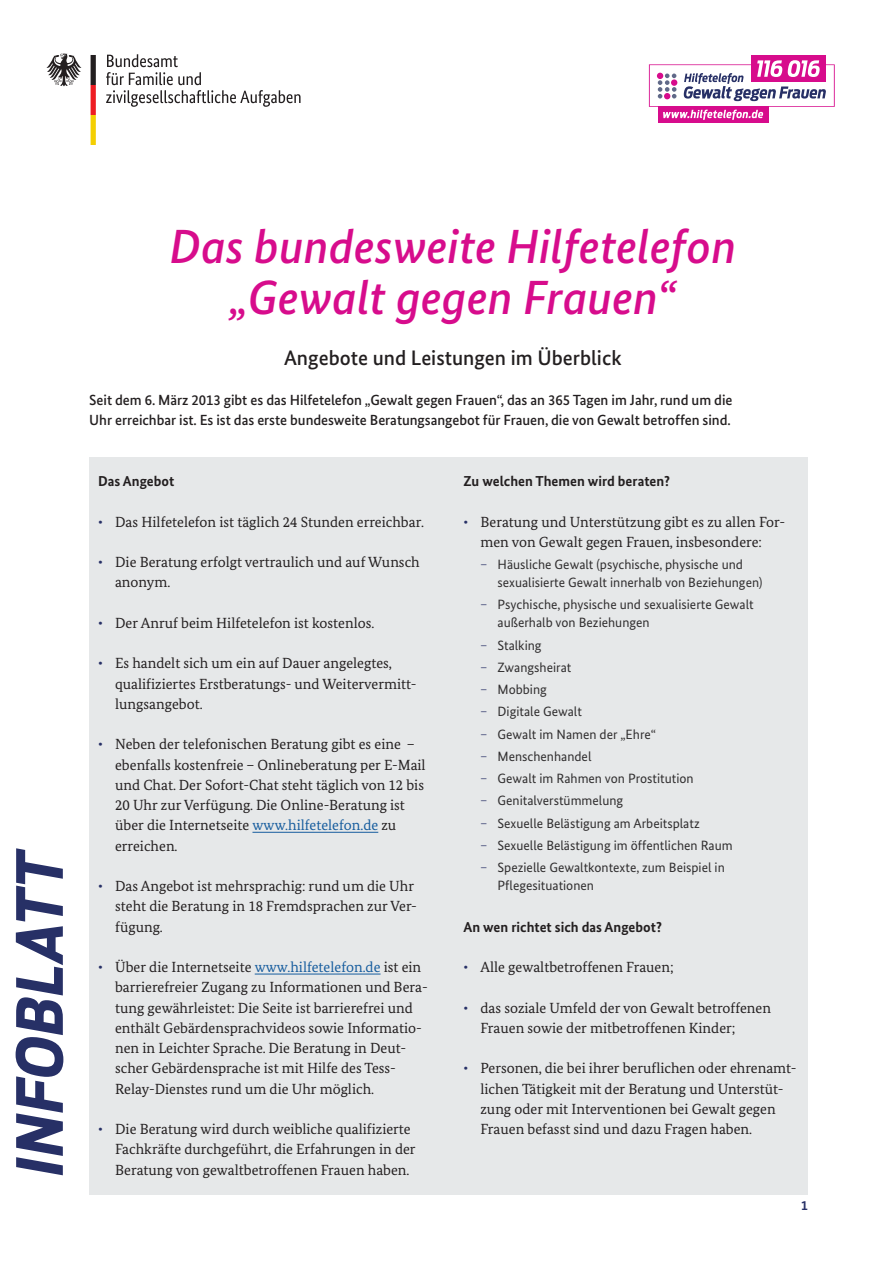
<style>
.page{position:relative;width:893px;height:1263px;background:#fff}
.page>*{position:absolute;margin:0;border:0;box-sizing:border-box;transform-origin:0 0}
.t1{font:italic 700 63px "Antenna Cond";letter-spacing:.02em;color:#273066}
._01_Titel{font:italic 500 48px/51px "Bundes Sans";color:#d70c8c;text-align:center}
._02_Subtitle{font:500 21px "Bundes Sans";color:#231f20}
.t2{font:14.7px/20.2px "Bundes Serif";color:#231f20}
._03_Einleitung{font:500 14.7px/20.2px "Bundes Sans";letter-spacing:-.005em;color:#231f20}
.t3{font:700 14.4px "Bundes Sans";color:#231f20}
.t4{font:13.5px/18px "Bundes Sans";color:#312f30}
.t5{font:700 13.5px "Bundes Sans";color:#273066}
.s1{color:#273066}
.s2{color:#175d9e}
.s3{font-family:"Bundes Serif";color:#2f376b}
</style>
<div class="page">
<div style="left:89px;top:457px;width:719px;height:738px;background:#e6e8e9"></div>
<hr style="left:252px;top:832px;width:126px;height:1px;background:#175d9e">
<hr style="left:255px;top:974px;width:126px;height:1px;background:#175d9e">
<svg style="left:106px;top:54px;width:195px;height:53px"></svg>
<svg style="left:46px;top:54px;width:35px;height:32px"></svg>
<svg style="left:91px;top:55px;width:5px;height:90px"></svg>
<div style="left:658px;top:106px;width:110px;height:17px;background:#d70c8c"></div>
<div style="left:751px;top:55px;width:75px;height:27px;background:#d70c8c"></div>
<svg style="left:649px;top:60px;width:186px;height:60px"></svg>
<h1 class="t1" style="left:2px;top:1175px;width:329px;rotate:-90deg">INFOBLATT</h1>
<h1 class="_01_Titel" style="left:169px;top:221px;width:568px">Das bundesweite Hilfetelefon „Gewalt gegen Frauen“</h1>
<h2 class="_02_Subtitle" style="left:284px;top:344px;width:339px">Angebote und Leistungen im Überblick</h2>
<h3 class="_03_Einleitung" style="left:89px;top:390px;width:645px">Seit dem 6. März 2013 gibt es das Hilfetelefon „Gewalt gegen Frauen“, das an 365 Tagen im Jahr, rund um die<br>Uhr erreichbar ist. Es ist das erste bundesweite Beratungsangebot für Frauen, die von Gewalt betroffen sind.</h3>
<h2 class="t3" style="left:98px;top:472px;width:78px">Das Angebot</h2>
<p class="t2" style="left:98px;top:511px;width:327px"><span class="s1">•</span> Das Hilfetelefon ist täglich 24 Stunden erreichbar.</p>
<p class="t2" style="left:115px;top:552px;width:306px;text-indent:-17px"><span class="s1">•</span> Die Beratung erfolgt vertraulich und auf Wunsch anonym.</p>
<p class="t2" style="left:98px;top:612px;width:278px"><span class="s1">•</span> Der Anruf beim Hilfetelefon ist kostenlos.</p>
<p class="t2" style="left:115px;top:653px;width:303px;text-indent:-17px"><span class="s1">•</span> Es handelt sich um ein auf Dauer angelegtes, qualifiziertes Erstberatungs- und Weitervermitt&shy;lungsangebot.</p>
<p class="t2" style="left:115px;top:734px;width:312px;text-indent:-17px"><span class="s1">•</span> Neben der telefonischen Beratung gibt es eine – ebenfalls kostenfreie – Onlineberatung per E-Mail und Chat. Der Sofort-Chat steht täglich von 12 bis 20 Uhr zur Verfügung. Die Online-Beratung ist über die Internetseite <span class="s2">www.hilfetelefon.de</span> zu erreichen.</p>
<p class="t2" style="left:115px;top:876px;width:303px;text-indent:-17px"><span class="s1">•</span> Das Angebot ist mehrsprachig: rund um die Uhr steht die Beratung in 18 Fremdsprachen zur Ver&shy;fügung.</p>
<p class="t2" style="left:115px;top:957px;width:314px;text-indent:-17px"><span class="s1">•</span> Über die Internetseite <span class="s2">www.hilfetelefon.de</span> ist ein barrierefreier Zugang zu Informationen und Bera&shy;tung gewährleistet: Die Seite ist barrierefrei und enthält Gebärdensprachvideos sowie Informatio&shy;nen in Leichter Sprache. Die Beratung in Deut&shy;scher Gebärdensprache ist mit Hilfe des Tess-Relay-Dienstes rund um die Uhr möglich.</p>
<p class="t2" style="left:115px;top:1119px;width:302px;text-indent:-17px"><span class="s1">•</span> Die Beratung wird durch weibliche qualifizierte<br>Fachkräfte durchgeführt, die Erfahrungen in der<br>Beratung von gewaltbetroffenen Frauen haben.</p>
<h2 class="t3" style="left:463px;top:472px;width:208px">Zu welchen Themen wird beraten?</h2>
<p class="t2" style="left:463px;top:511px;width:323px;text-align:center"><span class="s1">•</span> Beratung und Unterstützung gibt es zu allen For&shy;men von Gewalt gegen Frauen, insbesondere:</p>
<p class="t4" style="left:497px;top:555px;width:267px;text-indent:-17px"><span class="s3">−</span> Häusliche Gewalt (psychische, physische und sexualisierte Gewalt innerhalb von Beziehungen)</p>
<p class="t4" style="left:497px;top:595px;width:258px;text-indent:-17px"><span class="s3">−</span> Psychische, physische und sexualisierte Gewalt außerhalb von Beziehungen</p>
<p class="t4" style="left:480px;top:636px;width:63px"><span class="s3">−</span> Stalking</p>
<p class="t4" style="left:480px;top:658px;width:92px"><span class="s3">−</span> Zwangsheirat</p>
<p class="t4" style="left:480px;top:680px;width:68px"><span class="s3">−</span> Mobbing</p>
<p class="t4" style="left:480px;top:702px;width:103px"><span class="s3">−</span> Digitale Gewalt</p>
<p class="t4" style="left:480px;top:725px;width:177px"><span class="s3">−</span> Gewalt im Namen der „Ehre“</p>
<p class="t4" style="left:480px;top:747px;width:112px"><span class="s3">−</span> Menschenhandel</p>
<p class="t4" style="left:480px;top:769px;width:215px"><span class="s3">−</span> Gewalt im Rahmen von Prostitution</p>
<p class="t4" style="left:480px;top:792px;width:144px"><span class="s3">−</span> Genitalverstümmelung</p>
<p class="t4" style="left:480px;top:814px;width:221px"><span class="s3">−</span> Sexuelle Belästigung am Arbeitsplatz</p>
<p class="t4" style="left:480px;top:836px;width:254px"><span class="s3">−</span> Sexuelle Belästigung im öffentlichen Raum</p>
<p class="t4" style="left:497px;top:858px;width:229px;text-indent:-17px"><span class="s3">−</span> Spezielle Gewaltkontexte, zum Beispiel in<br>Pflegesituationen</p>
<h2 class="t3" style="left:463px;top:918px;width:200px">An wen richtet sich das Angebot?</h2>
<p class="t2" style="left:463px;top:957px;width:212px"><span class="s1">•</span> Alle gewaltbetroffenen Frauen;</p>
<p class="t2" style="left:480px;top:997px;width:292px;text-indent:-17px"><span class="s1">•</span> das soziale Umfeld der von Gewalt betroffenen<br>Frauen sowie der mitbetroffenen Kinder;</p>
<p class="t2" style="left:480px;top:1058px;width:318px;text-indent:-17px"><span class="s1">•</span> Personen, die bei ihrer beruflichen oder ehrenamt&shy;lichen Tätigkeit mit der Beratung und Unterstüt&shy;zung oder mit Interventionen bei Gewalt gegen Frauen befasst sind und dazu Fragen haben.</p>
<p class="t5" style="left:801px;top:1197px;width:8px">1</p>
</div>
